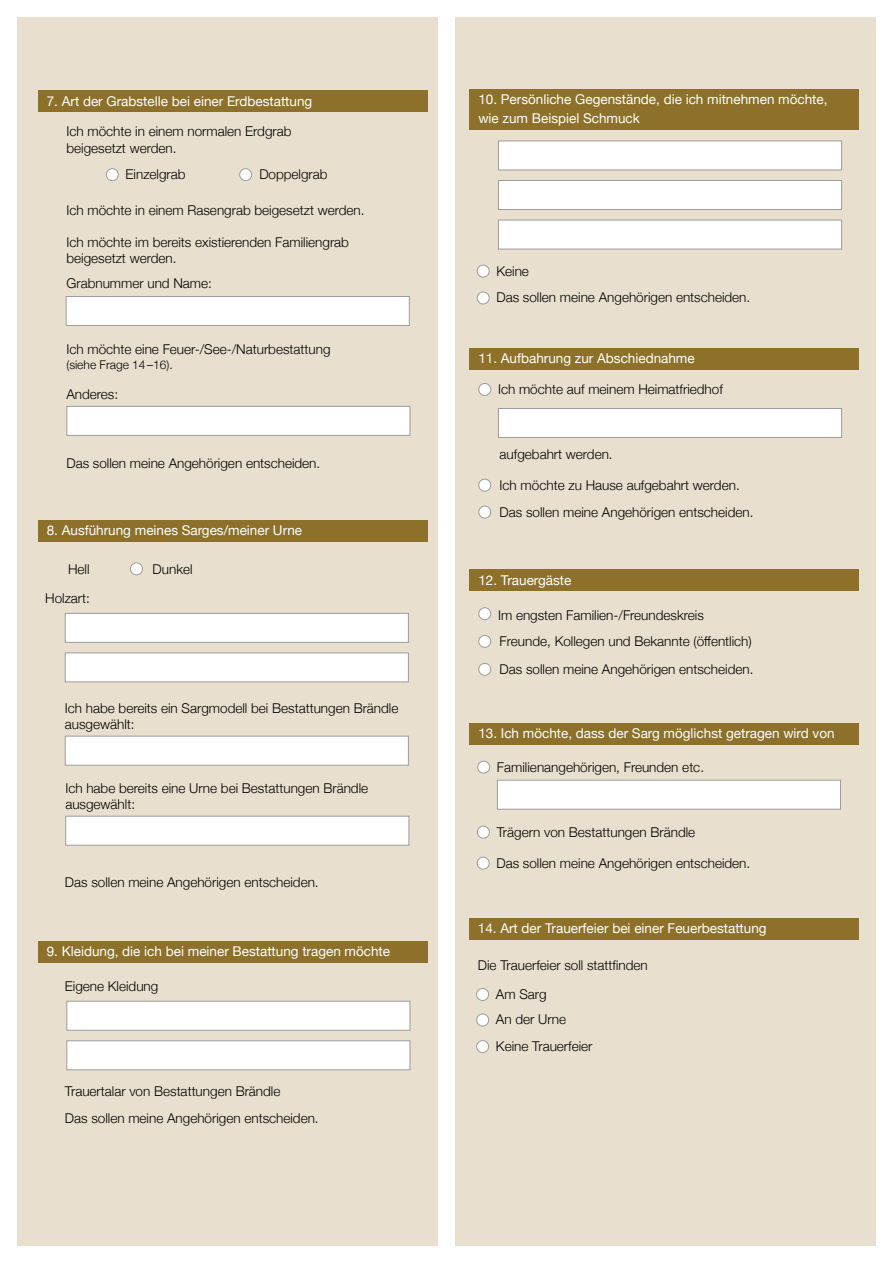
<style>
.page{position:relative;width:893px;height:1263px;background:#fff}
.page>*{position:absolute;margin:0;border:0;box-sizing:border-box;transform-origin:0 0}
.t1{font:300 13.5px/16.2px "Helvetica Neue";color:#000}
.t2{font:13.5px/19.5px "Helvetica Neue";color:#fff}
.t3{font:300 12px "Helvetica Neue";color:#000}
</style>
<div class="page">
<div style="left:17px;top:17px;width:421px;height:1229px;background:#e9dfce"></div>
<div style="left:455px;top:17px;width:421px;height:1229px;background:#e9dfce"></div>
<div style="left:38px;top:520px;width:389px;height:21px;background:#8d712b"></div>
<div style="left:38px;top:942px;width:389px;height:21px;background:#8d712b"></div>
<div style="left:470px;top:89px;width:389px;height:41px;background:#8d712b"></div>
<div style="left:470px;top:348px;width:389px;height:22px;background:#8d712b"></div>
<div style="left:65px;top:613px;width:344px;height:30px;background:#fff;border:1px solid #9d9d9c"></div>
<div style="left:65px;top:652px;width:344px;height:30px;background:#fff;border:1px solid #9d9d9c"></div>
<div style="left:66px;top:1001px;width:344px;height:29px;background:#fff;border:1px solid #9d9d9c"></div>
<div style="left:66px;top:1040px;width:344px;height:30px;background:#fff;border:1px solid #9d9d9c"></div>
<div style="left:498px;top:141px;width:344px;height:29px;background:#fff;border:1px solid #9d9d9c"></div>
<div style="left:498px;top:180px;width:344px;height:30px;background:#fff;border:1px solid #9d9d9c"></div>
<div style="left:498px;top:220px;width:344px;height:29px;background:#fff;border:1px solid #9d9d9c"></div>
<div style="left:479px;top:383px;width:12px;height:12px;background:#fff;border-radius:50%"></div>
<div style="left:478px;top:383px;width:13px;height:13px;border:1px solid #9d9d9c;border-radius:50%"></div>
<div style="left:130px;top:563px;width:12px;height:12px;background:#fff;border-radius:50%"></div>
<div style="left:130px;top:562px;width:13px;height:13px;border:1px solid #9d9d9c;border-radius:50%"></div>
<div style="left:477px;top:265px;width:12px;height:12px;background:#fff;border-radius:50%"></div>
<div style="left:477px;top:265px;width:13px;height:12px;border:1px solid #9d9d9c;border-radius:50%"></div>
<div style="left:477px;top:292px;width:12px;height:12px;background:#fff;border-radius:50%"></div>
<div style="left:477px;top:292px;width:13px;height:12px;border:1px solid #9d9d9c;border-radius:50%"></div>
<div style="left:479px;top:479px;width:12px;height:12px;background:#fff;border-radius:50%"></div>
<div style="left:478px;top:479px;width:13px;height:12px;border:1px solid #9d9d9c;border-radius:50%"></div>
<div style="left:479px;top:506px;width:12px;height:12px;background:#fff;border-radius:50%"></div>
<div style="left:478px;top:506px;width:13px;height:12px;border:1px solid #9d9d9c;border-radius:50%"></div>
<div style="left:470px;top:569px;width:389px;height:21px;background:#8d712b"></div>
<div style="left:479px;top:608px;width:12px;height:12px;background:#fff;border-radius:50%"></div>
<div style="left:478px;top:607px;width:13px;height:13px;border:1px solid #9d9d9c;border-radius:50%"></div>
<div style="left:479px;top:635px;width:12px;height:12px;background:#fff;border-radius:50%"></div>
<div style="left:478px;top:635px;width:13px;height:13px;border:1px solid #9d9d9c;border-radius:50%"></div>
<div style="left:479px;top:663px;width:12px;height:12px;background:#fff;border-radius:50%"></div>
<div style="left:478px;top:663px;width:13px;height:13px;border:1px solid #9d9d9c;border-radius:50%"></div>
<div style="left:38px;top:90px;width:389px;height:21px;background:#8d712b"></div>
<div style="left:65px;top:736px;width:344px;height:29px;background:#fff;border:1px solid #9d9d9c"></div>
<div style="left:106px;top:169px;width:12px;height:12px;background:#fff;border-radius:50%"></div>
<div style="left:106px;top:168px;width:13px;height:13px;border:1px solid #9d9d9c;border-radius:50%"></div>
<div style="left:240px;top:169px;width:12px;height:12px;background:#fff;border-radius:50%"></div>
<div style="left:239px;top:168px;width:13px;height:13px;border:1px solid #9d9d9c;border-radius:50%"></div>
<div style="left:66px;top:296px;width:344px;height:30px;background:#fff;border:1px solid #9d9d9c"></div>
<div style="left:66px;top:406px;width:344px;height:30px;background:#fff;border:1px solid #9d9d9c"></div>
<div style="left:470px;top:723px;width:389px;height:21px;background:#8d712b"></div>
<div style="left:477px;top:857px;width:12px;height:12px;background:#fff;border-radius:50%"></div>
<div style="left:477px;top:857px;width:13px;height:12px;border:1px solid #9d9d9c;border-radius:50%"></div>
<div style="left:477px;top:826px;width:12px;height:12px;background:#fff;border-radius:50%"></div>
<div style="left:477px;top:826px;width:13px;height:12px;border:1px solid #9d9d9c;border-radius:50%"></div>
<div style="left:65px;top:816px;width:344px;height:29px;background:#fff;border:1px solid #9d9d9c"></div>
<div style="left:498px;top:408px;width:344px;height:30px;background:#fff;border:1px solid #9d9d9c"></div>
<div style="left:469px;top:918px;width:389px;height:21px;background:#8d712b"></div>
<div style="left:477px;top:988px;width:12px;height:12px;background:#fff;border-radius:50%"></div>
<div style="left:476px;top:988px;width:13px;height:13px;border:1px solid #9d9d9c;border-radius:50%"></div>
<div style="left:477px;top:1014px;width:12px;height:12px;background:#fff;border-radius:50%"></div>
<div style="left:476px;top:1013px;width:13px;height:13px;border:1px solid #9d9d9c;border-radius:50%"></div>
<div style="left:477px;top:1040px;width:12px;height:12px;background:#fff;border-radius:50%"></div>
<div style="left:476px;top:1040px;width:13px;height:13px;border:1px solid #9d9d9c;border-radius:50%"></div>
<div style="left:478px;top:761px;width:12px;height:12px;background:#fff;border-radius:50%"></div>
<div style="left:477px;top:761px;width:13px;height:12px;border:1px solid #9d9d9c;border-radius:50%"></div>
<div style="left:497px;top:780px;width:344px;height:29px;background:#fff;border:1px solid #9d9d9c"></div>
<p class="t2" style="left:47px;top:92px;width:267px">7. Art der Grabstelle bei einer Erdbestattung</p>
<p class="t1" style="left:66px;top:123px;width:227px">Ich möchte in einem normalen Erdgrab beigesetzt werden.</p>
<p class="t1" style="left:126px;top:165px;width:62px">Einzelgrab</p>
<p class="t1" style="left:259px;top:165px;width:70px">Doppelgrab</p>
<p class="t1" style="left:66px;top:201px;width:300px">Ich möchte in einem Rasengrab beigesetzt werden.</p>
<p class="t1" style="left:66px;top:233px;width:284px">Ich möchte im bereits existierenden Familiengrab beigesetzt werden.</p>
<p class="t1" style="left:66px;top:274px;width:147px">Grabnummer und Name:</p>
<p class="t1" style="left:66px;top:340px;width:266px">Ich möchte eine Feuer-/See-/Naturbestattung</p>
<p class="t3" style="left:66px;top:355px;width:108px">(siehe Frage 14–16).</p>
<p class="t1" style="left:66px;top:385px;width:53px">Anderes:</p>
<p class="t1" style="left:66px;top:454px;width:255px">Das sollen meine Angehörigen entscheiden.</p>
<p class="t2" style="left:47px;top:521px;width:257px">8. Ausführung meines Sarges/meiner Urne</p>
<p class="t1" style="left:68px;top:560px;width:23px">Hell</p>
<p class="t1" style="left:153px;top:560px;width:42px">Dunkel</p>
<p class="t1" style="left:45px;top:589px;width:46px">Holzart:</p>
<p class="t1" style="left:65px;top:699px;width:335px">Ich habe bereits ein Sargmodell bei Bestattungen Brändle ausgewählt:</p>
<p class="t1" style="left:65px;top:779px;width:304px">Ich habe bereits eine Urne bei Bestattungen Brändle ausgewählt:</p>
<p class="t1" style="left:65px;top:873px;width:255px">Das sollen meine Angehörigen entscheiden.</p>
<p class="t2" style="left:47px;top:943px;width:345px">9. Kleidung, die ich bei meiner Bestattung tragen möchte</p>
<p class="t1" style="left:65px;top:977px;width:95px">Eigene Kleidung</p>
<p class="t1" style="left:65px;top:1077px;width:255px;line-height:26.8px">Trauertalar von Bestattungen Brändle<br>Das sollen meine Angehörigen entscheiden.</p>
<p class="t2" style="left:478px;top:90px;width:351px">10. Persönliche Gegenstände, die ich mitnehmen möchte, wie zum Beispiel Schmuck</p>
<p class="t1" style="left:496px;top:256px;width:255px;line-height:26.8px">Keine<br>Das sollen meine Angehörigen entscheiden.</p>
<p class="t2" style="left:478px;top:349px;width:218px">11. Aufbahrung zur Abschiednahme</p>
<p class="t1" style="left:498px;top:380px;width:226px">Ich möchte auf meinem Heimatfriedhof</p>
<p class="t1" style="left:500px;top:445px;width:115px">aufgebahrt werden.</p>
<p class="t1" style="left:500px;top:470px;width:255px;line-height:27px">Ich möchte zu Hause aufgebahrt werden.<br>Das sollen meine Angehörigen entscheiden.</p>
<p class="t2" style="left:478px;top:571px;width:94px">12. Trauergäste</p>
<p class="t1" style="left:498px;top:602px;width:255px;line-height:25.5px">Im engsten Familien-/Freundeskreis<br>Freunde, Kollegen und Bekannte (öffentlich)</p>
<p class="t1" style="left:500px;top:660px;width:255px">Das sollen meine Angehörigen entscheiden.</p>
<p class="t2" style="left:478px;top:724px;width:358px">13. Ich möchte, dass der Sarg möglichst getragen wird von</p>
<p class="t1" style="left:497px;top:758px;width:209px">Familienangehörigen, Freunden etc.</p>
<p class="t1" style="left:497px;top:823px;width:200px">Trägern von Bestattungen Brändle</p>
<p class="t1" style="left:496px;top:854px;width:255px">Das sollen meine Angehörigen entscheiden.</p>
<p class="t2" style="left:478px;top:919px;width:290px">14. Art der Trauerfeier bei einer Feuerbestattung</p>
<p class="t1" style="left:496px;top:950px;width:153px;line-height:28.8px;text-indent:-18px">Die Trauerfeier soll stattfinden<br>Am Sarg</p>
<p class="t1" style="left:496px;top:1005px;width:98px;line-height:26.5px">An der Urne<br>Keine Trauerfeier</p>
</div>
